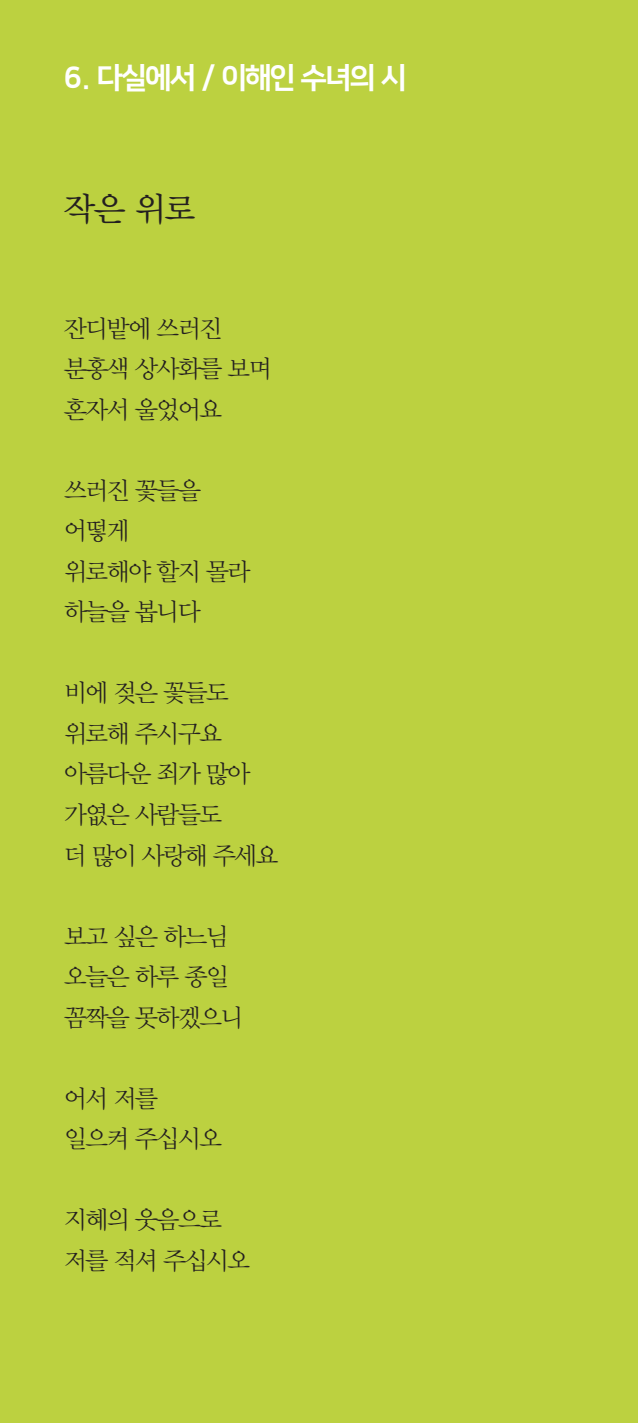
<style>
.page{position:relative;width:638px;height:1423px;background:#fff}
.page>*{position:absolute;margin:0;border:0;box-sizing:border-box;transform-origin:0 0}
.시제목_먹{font:33.75px "YDVY Mj O13";color:#231f20}
._1_제목_별색{font:29.25px "Nanum Square ac EB";letter-spacing:-.025em;color:#fff}
.시본문{font:24.75px "YDVY Mj O12";letter-spacing:-.075em;color:#231f20}
</style>
<div class="page">
<div style="left:0;top:0;width:638px;height:1422px;background:#bcd140"></div>
<p class="_1_제목_별색" style="left:64px;top:62px;width:344px">6. 다실에서 / 이해인 수녀의 시</p>
<p class="시제목_먹" style="left:64px;top:189px;width:133px">작은 위로</p>
<p class="시본문" style="left:64px;top:314px;width:160px">잔디밭에 쓰러진</p>
<p class="시본문" style="left:64px;top:354px;width:210px">분홍색 상사화를 보며</p>
<p class="시본문" style="left:64px;top:395px;width:160px">혼자서 울었어요</p>
<p class="시본문" style="left:64px;top:476px;width:139px">쓰러진 꽃들을</p>
<p class="시본문" style="left:64px;top:516px;width:68px">어떻게</p>
<p class="시본문" style="left:64px;top:557px;width:188px">위로해야 할지 몰라</p>
<p class="시본문" style="left:64px;top:597px;width:139px">하늘을 봅니다</p>
<p class="시본문" style="left:64px;top:678px;width:167px">비에 젖은 꽃들도</p>
<p class="시본문" style="left:64px;top:719px;width:160px">위로해 주시구요</p>
<p class="시본문" style="left:64px;top:759px;width:188px">아름다운 죄가 많아</p>
<p class="시본문" style="left:64px;top:800px;width:160px">가엾은 사람들도</p>
<p class="시본문" style="left:64px;top:840px;width:216px">더 많이 사랑해 주세요</p>
<p class="시본문" style="left:64px;top:921px;width:167px">보고 싶은 하느님</p>
<p class="시본문" style="left:64px;top:962px;width:167px">오늘은 하루 종일</p>
<p class="시본문" style="left:64px;top:1002px;width:181px">꼼짝을 못하겠으니</p>
<p class="시본문" style="left:64px;top:1083px;width:96px">어서 저를</p>
<p class="시본문" style="left:64px;top:1124px;width:160px">일으켜 주십시오</p>
<p class="시본문" style="left:64px;top:1205px;width:160px">지혜의 웃음으로</p>
<p class="시본문" style="left:64px;top:1245px;width:188px">저를 적셔 주십시오</p>
</div>
